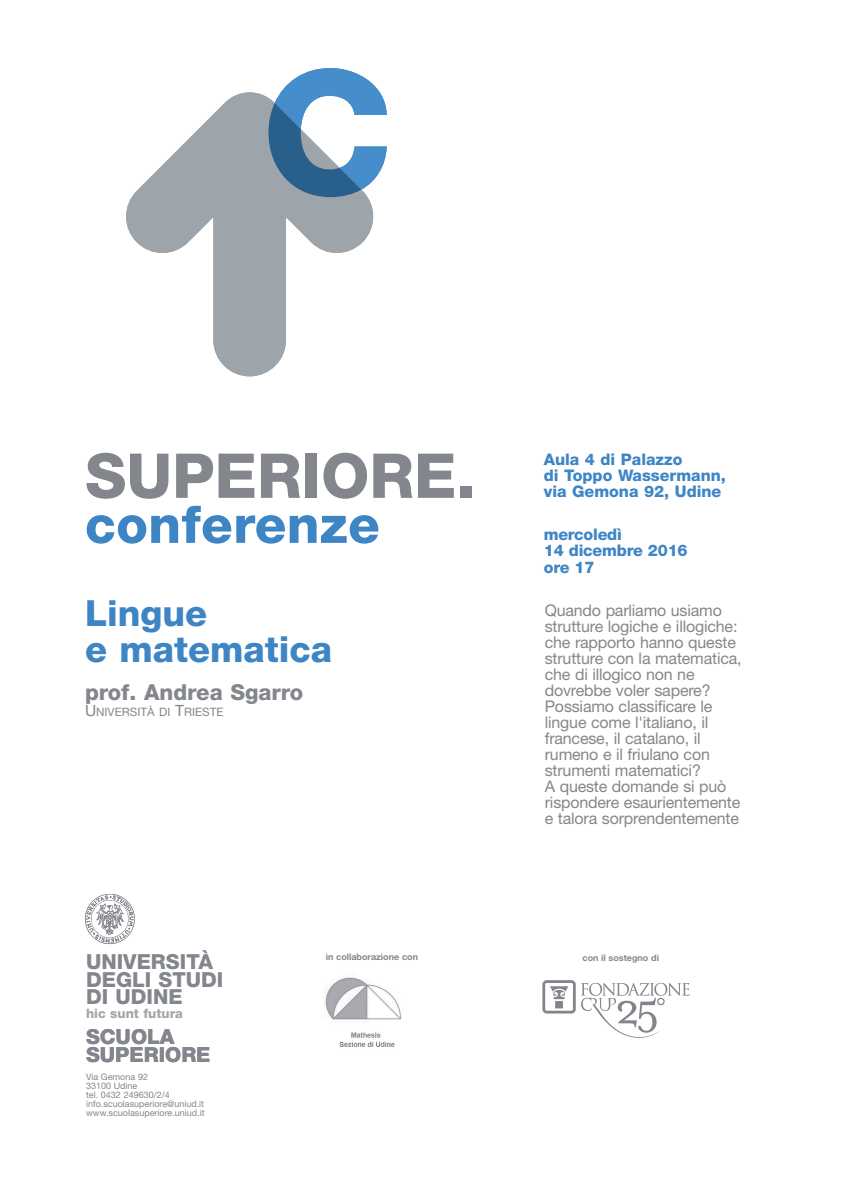
<style>
.page{position:relative;width:842px;height:1191px;background:#fff}
.page>*{position:absolute;margin:0;border:0;box-sizing:border-box;transform-origin:0 0}
.t1{font:800 61.9px "Helvetica Neue";color:#83868c}
.t2{font:800 52px "Helvetica Neue";letter-spacing:.005em;color:#3e85c5}
.t3{font:800 36px/36px "Helvetica Neue";color:#3e85c5}
.t4{font:800 22px "Helvetica Neue";color:#83868c}
.t5{font:800 20.7px/17.5px "Helvetica Neue";color:#83868c}
.t6{font:16px/16px "Helvetica Neue";letter-spacing:-.01em;color:#83868c}
.t7{font:800 16px/16px "Helvetica Neue";color:#3e85c5}
.t8{font:800 13px "Helvetica Neue";color:#a3a5aa}
.t9{font:11.6px "Helvetica Neue";color:#83868c}
.t10{font:9px/9px "Helvetica Neue";color:#83868c}
.t11{font:700 9px "Helvetica Neue";color:#83868c}
.s1{font-size:15.5px}
</style>
<div class="page">
<img style="left:85px;top:893px;width:50px;height:52px">
<svg style="left:126px;top:92px;width:248px;height:284px"></svg>
<svg style="left:268px;top:68px;width:119px;height:129px"></svg>
<img style="left:542px;top:980px;width:148px;height:58px">
<img style="left:325px;top:977px;width:76px;height:70px">
<h1 class="t1" style="left:85px;top:453px;width:392px">SUPERIORE.</h1>
<h2 class="t2" style="left:85px;top:506px;width:296px">conferenze</h2>
<h3 class="t3" style="left:85px;top:598px;width:249px">Lingue<br>e matematica</h3>
<h3 class="t4" style="left:85px;top:684px;width:220px">prof. Andrea Sgarro</h3>
<p class="t9" style="left:85px;top:707px;width:140px"><span class="s1">U</span>NIVERSITÀ DI <span class="s1">T</span>RIESTE</p>
<p class="t5" style="left:86px;top:955px;width:139px">UNIVERSITÀ<br>DEGLI STUDI<br>DI UDINE</p>
<p class="t8" style="left:86px;top:1009px;width:98px">hic sunt futura</p>
<p class="t5" style="left:86px;top:1029px;width:126px">SCUOLA<br>SUPERIORE</p>
<p class="t10" style="left:86px;top:1072px;width:120px">Via Gemona 92<br>33100 Udine<br>tel. 0432 249630/2/4 info.scuolasuperiore@uniud.it www.scuolasuperiore.uniud.it</p>
<p class="t11" style="left:326px;top:953px;width:94px">in collaborazione con</p>
<p class="t7" style="left:544px;top:453px;width:184px">Aula 4 di Palazzo<br>di Toppo Wassermann, via Gemona 92, Udine</p>
<p class="t7" style="left:544px;top:528px;width:145px">mercoledì<br>14 dicembre 2016 ore 17</p>
<p class="t6" style="left:545px;top:604px;width:198px">Quando parliamo usiamo strutture logiche e illogiche: che rapporto hanno queste strutture con la matematica, che di illogico non ne dovrebbe voler sapere?<br>Possiamo classificare le lingue come l'italiano, il francese, il catalano, il rumeno e il friulano con strumenti matematici?<br>A queste domande si può rispondere esaurientemente e talora sorprendentemente</p>
<p class="t11" style="left:582px;top:955px;width:78px">con il sostegno di</p>
</div>
